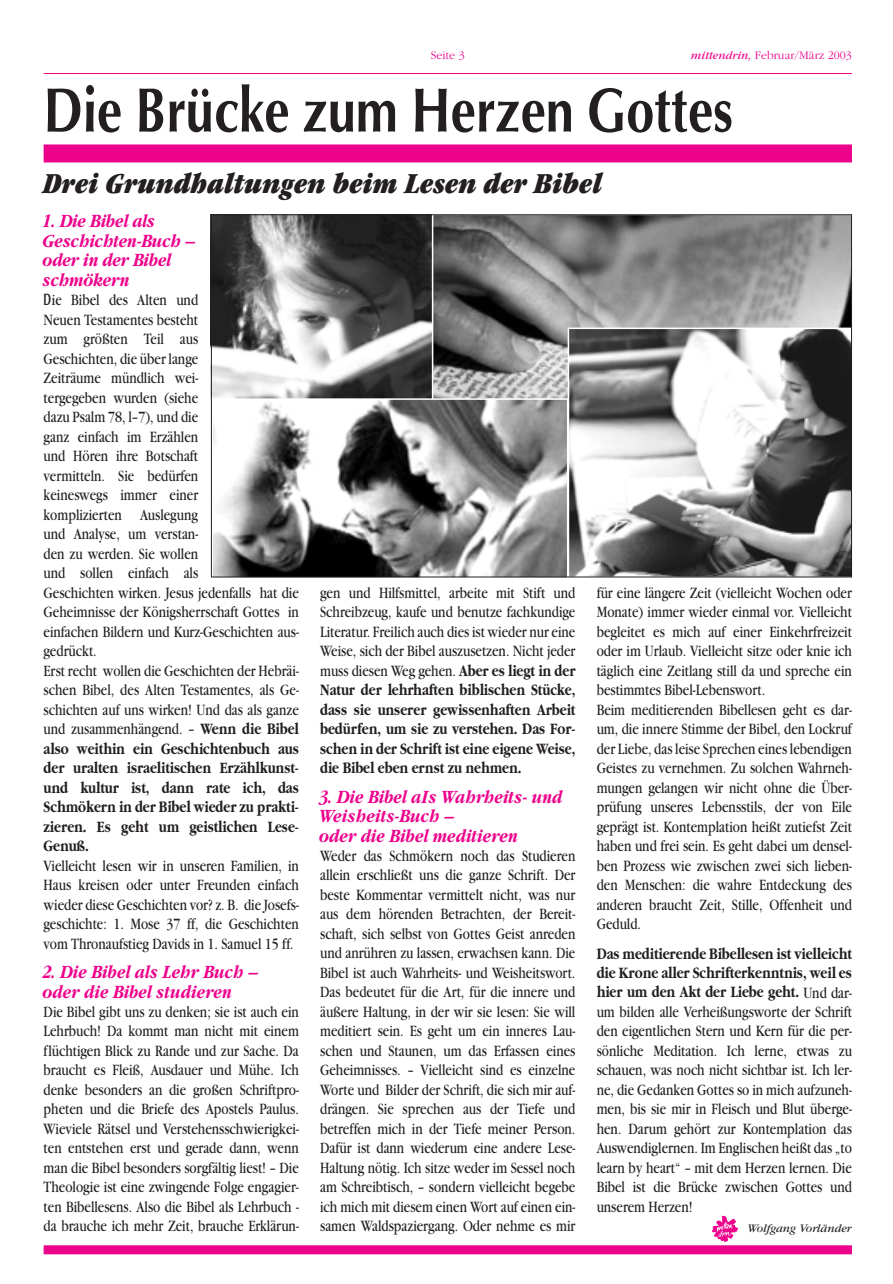
<style>
.page{position:relative;width:893px;height:1284px;background:#fff}
.page>*{position:absolute;margin:0;border:0;box-sizing:border-box;transform-origin:0 0}
.t1{font:700 63px "Optima";color:#231f20;scale:.8 1}
.t2{font:italic ultra-condensed 30px "Garamond";color:#231f20}
.t3{font:italic 700 19.5px/19.5px "Garamond";color:#ed028c;scale:.85 1}
.t4{font:16.5px/19.5px "Garamond";color:#231f20;text-align:justify;scale:.8 1}
.t5{font:700 16.5px/19.5px "Garamond";color:#231f20;text-align:justify;scale:.8 1}
.t6{font:300 12px "Garamond";color:#ed028c}
.t7{font:italic 12px "Garamond";color:#231f20}
.s1{font-weight:400;font-style:italic}
.s2{font-family:"Optima";font-weight:700}
.s3{font-weight:700}
.s4{font-weight:400}
</style>
<div class="page">
<hr style="left:44px;top:73px;width:807px;height:1px;background:#ed028c">
<div style="left:44px;top:1245px;width:807px;height:9px;background:#ed028c"></div>
<div style="left:44px;top:144px;width:807px;height:18px;background:#ed028c"></div>
<svg style="left:712px;top:1216px;width:26px;height:26px"></svg>
<img style="left:213px;top:216px;width:219px;height:182px">
<svg style="left:435px;top:217px;width:414px;height:181px;background:#888"></svg>
<img style="left:214px;top:401px;width:351px;height:174px">
<div style="left:211px;top:398px;width:357px;height:181px;border:2px solid #fff"></div>
<img style="left:570px;top:331px;width:279px;height:244px">
<div style="left:567px;top:328px;width:286px;height:250px;border:2px solid #fff"></div>
<p class="t6" style="left:431px;top:50px;width:35px">Seite 3</p>
<p class="t6" style="left:691px;top:50px;width:162px"><span class="s1">mittendrin,</span> Februar/März 2003</p>
<h1 class="t1" style="left:44px;top:84px;width:863px">Die Brücke zum Herzen Gottes</h1>
<h2 class="t2" style="left:44px;top:172px;width:560px">Drei Grundhaltungen beim Lesen der Bibel</h2>
<p class="t3" style="left:44px;top:213px;width:179px">1. Die Bibel als<br>Geschichten-Buch – oder in der Bibel schmökern</p>
<p class="t4" style="left:44px;top:292px;width:320px;text-align:left"><span class="s2">D</span>ie Bibel des Alten und<br>Neuen Testamentes besteht<br>zum größten Teil aus<br>Geschichten, die über lange<br>Zeiträume mündlich wei-<br>tergegeben wurden (siehe<br>dazu Psalm 78, l–7), und die<br>ganz einfach im Erzählen<br>und Hören ihre Botschaft<br>vermitteln. Sie bedürfen<br>keineswegs immer einer<br>komplizierten Auslegung<br>und Analyse, um verstan-<br>den zu werden. Sie wollen<br>und sollen einfach als<br>Geschichten wirken. Jesus jedenfalls hat die<br>Geheimnisse der Königsherrschaft Gottes in einfachen Bildern und Kurz-Geschichten aus&shy;gedrückt.<br>Erst recht wollen die Geschichten der Hebräi&shy;schen Bibel, des Alten Testamentes, als Ge&shy;schichten auf uns wirken! Und das als ganze und zusammenhängend. – <span class="s3">Wenn die Bibel also weithin ein Geschichtenbuch aus der uralten israelitischen Erzählkunst&shy;und kultur ist, dann rate ich, das<br>Schmökern in der Bibel wieder zu prakti&shy;zieren. Es geht um geistlichen Lese-<br>Genuß.</span></p>
<p class="t4" style="left:44px;top:857px;width:320px">Vielleicht lesen wir in unseren Familien, in Haus kreisen oder unter Freunden einfach wieder diese Geschichten vor? z. B. die Josefs&shy;geschichte: 1. Mose 37 ff, die Geschichten vom Thronaufstieg Davids in 1. Samuel 15 ff.</p>
<p class="t3" style="left:44px;top:964px;width:253px">2. Die Bibel als Lehr Buch – oder die Bibel studieren</p>
<p class="t4" style="left:44px;top:1004px;width:320px">Die Bibel gibt uns zu denken; sie ist auch ein Lehrbuch! Da kommt man nicht mit einem flüchtigen Blick zu Rande und zur Sache. Da braucht es Fleiß, Ausdauer und Mühe. Ich denke besonders an die großen Schriftpro&shy;pheten und die Briefe des Apostels Paulus.<br>Wieviele Rätsel und Verstehensschwierigkei&shy;ten entstehen erst und gerade dann, wenn man die Bibel besonders sorgfältig liest! – Die Theologie ist eine zwingende Folge engagier&shy;ten Bibellesens. Also die Bibel als Lehrbuch - da brauche ich mehr Zeit, brauche Erklärun-</p>
<p class="t4" style="left:596px;top:584px;width:320px;text-align:left">für eine längere Zeit (vielleicht Wochen oder Monate) immer wieder einmal vor. Vielleicht begleitet es mich auf einer Einkehrfreizeit oder im Urlaub. Vielleicht sitze oder knie ich täglich eine Zeitlang still da und spreche ein bestimmtes Bibel-Lebenswort.<br>Beim meditierenden Bibellesen geht es dar&shy;um, die innere Stimme der Bibel, den Lockruf der Liebe, das leise Sprechen eines lebendigen Geistes zu vernehmen. Zu solchen Wahrneh&shy;mungen gelangen wir nicht ohne die Über&shy;prüfung unseres Lebensstils, der von Eile geprägt ist. Kontemplation heißt zutiefst Zeit haben und frei sein. Es geht dabei um densel&shy;ben Prozess wie zwischen zwei sich lieben&shy;den Menschen: die wahre Entdeckung des anderen braucht Zeit, Stille, Offenheit und Geduld.</p>
<p class="t4" style="left:596px;top:945px;width:320px"><span class="s3">Das meditierende Bibellesen ist vielleicht die Krone aller Schrifterkenntnis, weil es hier um den Akt der Liebe geht.</span> Und dar&shy;um bilden alle Verheißungsworte der Schrift den eigentlichen Stern und Kern für die per&shy;sönliche Meditation. Ich lerne, etwas zu schauen, was noch nicht sichtbar ist. Ich ler&shy;ne, die Gedanken Gottes so in mich aufzuneh&shy;men, bis sie mir in Fleisch und Blut überge&shy;hen. Darum gehört zur Kontemplation das Auswendiglernen. Im Englischen heißt das „to learn by heart“ – mit dem Herzen lernen. Die Bibel ist die Brücke zwischen Gottes und unserem Herzen!</p>
<p class="t7" style="left:747px;top:1224px;width:106px">Wolfgang Vorländer</p>
<p class="t5" style="left:320px;top:584px;width:320px"><span class="s4">gen und Hilfsmittel, arbeite mit Stift und Schreibzeug, kaufe und benutze fachkundige Literatur. Freilich auch dies ist wieder nur eine Weise, sich der Bibel auszusetzen. Nicht jeder muss diesen Weg gehen.</span> Aber es liegt in der Natur der lehrhaften biblischen Stücke, dass sie unserer gewissenhaften Arbeit bedürfen, um sie zu verstehen. Das For&shy;schen in der Schrift ist eine eigene Weise, die Bibel eben ernst zu nehmen.</p>
<p class="t3" style="left:320px;top:788px;width:288px">3. Die Bibel aIs Wahrheits- und<br>Weisheits-Buch –<br>oder die Bibel meditieren</p>
<p class="t4" style="left:320px;top:848px;width:320px">Weder das Schmökern noch das Studieren allein erschließt uns die ganze Schrift. Der beste Kommentar vermittelt nicht, was nur aus dem hörenden Betrachten, der Bereit&shy;schaft, sich selbst von Gottes Geist anreden und anrühren zu lassen, erwachsen kann. Die Bibel ist auch Wahrheits- und Weisheitswort.<br>Das bedeutet für die Art, für die innere und äußere Haltung, in der wir sie lesen: Sie will meditiert sein. Es geht um ein inneres Lau&shy;schen und Staunen, um das Erfassen eines Geheimnisses. – Vielleicht sind es einzelne Worte und Bilder der Schrift, die sich mir auf&shy;drängen. Sie sprechen aus der Tiefe und betreffen mich in der Tiefe meiner Person.<br>Dafür ist dann wiederum eine andere Lese-Haltung nötig. Ich sitze weder im Sessel noch am Schreibtisch, – sondern vielleicht begebe ich mich mit diesem einen Wort auf einen ein&shy;samen Waldspaziergang. Oder nehme es mir</p>
</div>
